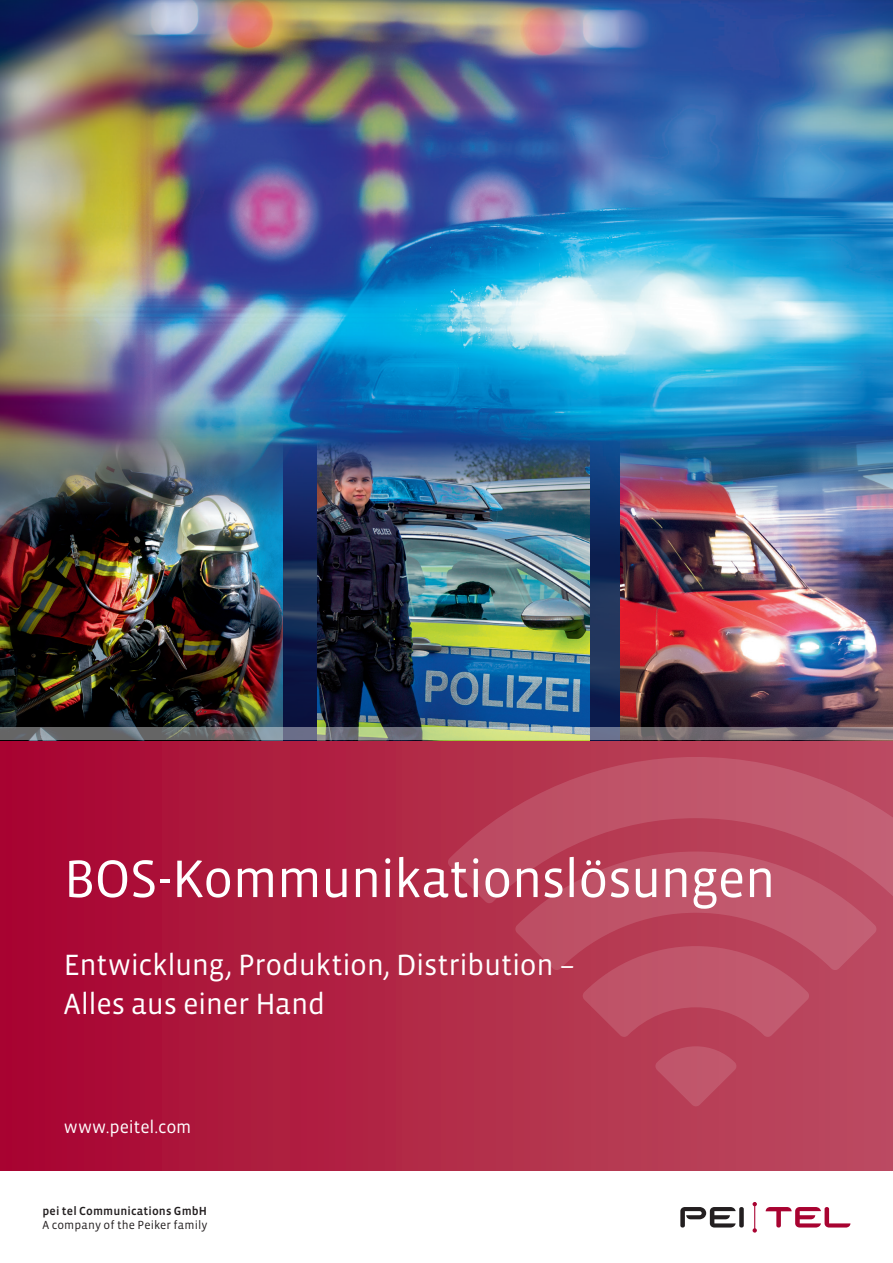
<style>
.page{position:relative;width:893px;height:1263px;background:#fff}
.page>*{position:absolute;margin:0;border:0;box-sizing:border-box;transform-origin:0 0}
.t1{font:54px "Vista Sans";letter-spacing:-.02em;color:#fff}
.t2{font:30px/39px "Vista Sans";letter-spacing:-.01em;color:#fff}
.t3{font:18px "Vista Sans";letter-spacing:-.005em;color:#fff}
.t4{font:12px "Vista Sans";letter-spacing:.01em;color:#231f20}
.t5{font:12px "Vista Sans Med";letter-spacing:.01em;color:#231f20}
</style>
<div class="page">
<div style="left:0;top:738px;width:893px;height:446px;background:linear-gradient(to right,#a80530,#ba4e60)"></div>
<div style="left:0;top:1171px;width:893px;height:92px;background:#fff"></div>
<svg style="left:752px;top:1202px;width:5px;height:30px"></svg>
<svg style="left:680px;top:1207px;width:64px;height:20px"></svg>
<svg style="left:766px;top:1207px;width:84px;height:20px"></svg>
<svg style="left:448px;top:757px;width:445px;height:146px;background:#bb4a61"></svg>
<svg style="left:515px;top:851px;width:361px;height:186px;background:#bc4b61"></svg>
<svg style="left:655px;top:1046px;width:82px;height:60px;background:#bc4c63"></svg>
<img style="left:0;top:0;width:893px;height:367px">
<img style="left:0;top:367px;width:893px;height:361px">
<img style="left:0;top:436px;width:282px;height:292px">
<img style="left:317px;top:435px;width:273px;height:293px">
<img style="left:621px;top:436px;width:272px;height:292px">
<svg style="left:0;top:728px;width:893px;height:12px;background:#878a7f"></svg>
<h1 class="t1" style="left:64px;top:851px;width:713px">BOS-Kommunikationslösungen</h1>
<p class="t2" style="left:64px;top:946px;width:512px">Entwicklung, Produktion, Distribution –<br>Alles aus einer Hand</p>
<p class="t3" style="left:64px;top:1117px;width:129px">www.peitel.com</p>
<p class="t5" style="left:43px;top:1204px;width:166px">pei tel Communications GmbH</p>
<p class="t4" style="left:43px;top:1219px;width:167px">A company of the Peiker family</p>
</div>
